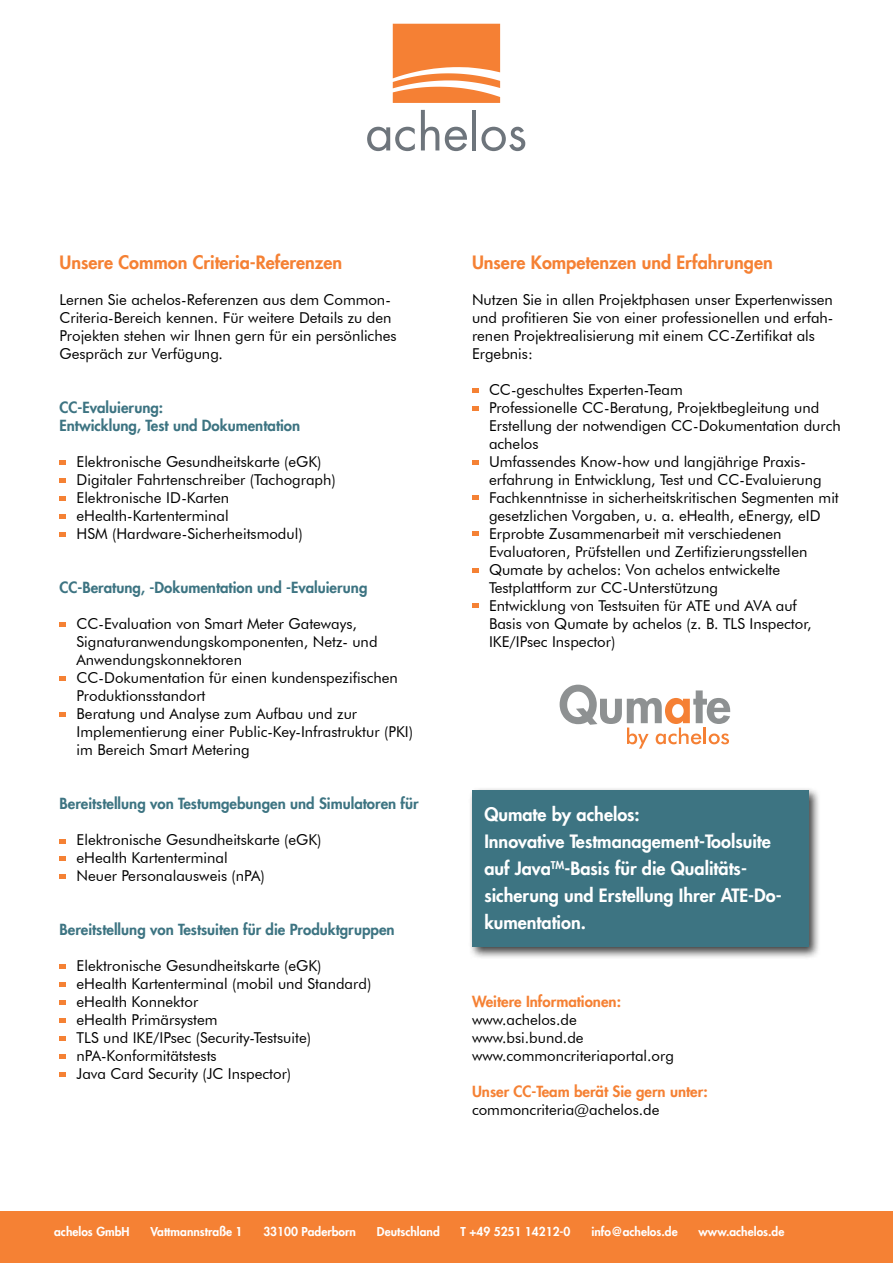
<style>
.page{position:relative;width:893px;height:1263px;background:#fff}
.page>*{position:absolute;margin:0;border:0;box-sizing:border-box;transform-origin:0 0}
.t1{font:800 18px/27px "Futura LT";color:#fff}
.t2{font:800 18px "Futura LT";color:#f58134}
.t3{font:15px/18px "Futura BT";color:#000}
.t4{font:800 15px/18px "Futura LT";color:#3d7482}
.t5{font:800 15px "Futura LT";color:#f58134}
.t6{font:800 12px "Futura LT";color:#fff}
</style>
<div class="page">
<svg style="left:367px;top:127px;width:48px;height:24px"></svg>
<svg style="left:421px;top:110px;width:18px;height:40px"></svg>
<svg style="left:445px;top:127px;width:22px;height:24px"></svg>
<hr style="left:472px;top:110px;width:4px;height:40px;background:#6e757c">
<svg style="left:481px;top:127px;width:44px;height:24px"></svg>
<svg style="left:393px;top:24px;width:107px;height:79px;background:#f69353"></svg>
<svg style="left:60px;top:478px;width:6px;height:5px"></svg>
<div style="left:0;top:1212px;width:893px;height:51px;background:#f58134"></div>
<svg style="left:60px;top:496px;width:6px;height:5px"></svg>
<svg style="left:60px;top:514px;width:6px;height:4px"></svg>
<svg style="left:60px;top:532px;width:6px;height:5px"></svg>
<svg style="left:60px;top:622px;width:6px;height:5px"></svg>
<svg style="left:60px;top:676px;width:6px;height:5px"></svg>
<svg style="left:60px;top:874px;width:6px;height:5px"></svg>
<svg style="left:60px;top:839px;width:6px;height:4px"></svg>
<svg style="left:60px;top:856px;width:6px;height:5px"></svg>
<svg style="left:472px;top:388px;width:7px;height:4px"></svg>
<svg style="left:472px;top:460px;width:7px;height:4px"></svg>
<svg style="left:472px;top:495px;width:7px;height:5px"></svg>
<svg style="left:472px;top:531px;width:7px;height:5px"></svg>
<svg style="left:472px;top:568px;width:7px;height:4px"></svg>
<svg style="left:560px;top:685px;width:170px;height:64px"></svg>
<div style="left:468px;top:787px;width:353px;height:173px;background:#000;opacity:.75"></div>
<div style="left:472px;top:790px;width:336px;height:157px;background:#3d7482"></div>
<svg style="left:60px;top:460px;width:6px;height:4px"></svg>
<svg style="left:60px;top:712px;width:6px;height:5px"></svg>
<svg style="left:472px;top:406px;width:7px;height:4px"></svg>
<svg style="left:472px;top:603px;width:7px;height:5px"></svg>
<svg style="left:60px;top:1000px;width:6px;height:5px"></svg>
<svg style="left:60px;top:964px;width:6px;height:5px"></svg>
<svg style="left:60px;top:982px;width:6px;height:5px"></svg>
<svg style="left:60px;top:1054px;width:6px;height:5px"></svg>
<svg style="left:60px;top:1036px;width:6px;height:5px"></svg>
<svg style="left:60px;top:1018px;width:6px;height:5px"></svg>
<svg style="left:60px;top:1072px;width:6px;height:5px"></svg>
<p class="t2" style="left:60px;top:250px;width:284px">Unsere Common Criteria-Referenzen</p>
<p class="t3" style="left:60px;top:290px;width:338px">Lernen Sie achelos-Referenzen aus dem Common-Criteria-Bereich kennen. Für weitere Details zu den Projekten stehen wir Ihnen gern für ein persönliches Gespräch zur Verfügung.</p>
<p class="t4" style="left:60px;top:398px;width:242px">CC-Evaluierung:<br>Entwicklung, Test und Dokumentation</p>
<p class="t3" style="left:77px;top:452px;width:261px">Elektronische Gesundheitskarte (eGK)<br>Digitaler Fahrtenschreiber (Tachograph)<br>Elektronische ID-Karten eHealth-Kartenterminal<br>HSM (Hardware-Sicherheitsmodul)</p>
<p class="t4" style="left:60px;top:578px;width:309px">CC-Beratung, -Dokumentation und -Evaluierung</p>
<p class="t3" style="left:77px;top:614px;width:338px">CC-Evaluation von Smart Meter Gateways, Signaturanwendungskomponenten, Netz- und Anwendungskonnektoren<br>CC-Dokumentation für einen kundenspezifischen Produktionsstandort<br>Beratung und Analyse zum Aufbau und zur Implementierung einer Public-Key-Infrastruktur (PKI) im Bereich Smart Metering</p>
<p class="t4" style="left:60px;top:794px;width:361px">Bereitstellung von Testumgebungen und Simulatoren für</p>
<p class="t3" style="left:77px;top:830px;width:247px">Elektronische Gesundheitskarte (eGK) eHealth Kartenterminal<br>Neuer Personalausweis (nPA)</p>
<p class="t4" style="left:60px;top:920px;width:337px">Bereitstellung von Testsuiten für die Produktgruppen</p>
<p class="t3" style="left:77px;top:956px;width:296px">Elektronische Gesundheitskarte (eGK) eHealth Kartenterminal (mobil und Standard) eHealth Konnektor<br>eHealth Primärsystem<br>TLS und IKE/IPsec (Security-Testsuite) nPA-Konformitätstests<br>Java Card Security (JC Inspector)</p>
<p class="t2" style="left:472px;top:250px;width:302px">Unsere Kompetenzen und Erfahrungen</p>
<p class="t3" style="left:472px;top:290px;width:363px">Nutzen Sie in allen Projektphasen unser Expertenwissen und profitieren Sie von einer professionellen und erfah&shy;renen Projektrealisierung mit einem CC-Zertifikat als Ergebnis:</p>
<p class="t3" style="left:489px;top:380px;width:353px">CC-geschultes Experten-Team<br>Professionelle CC-Beratung, Projektbegleitung und Erstellung der notwendigen CC-Dokumentation durch achelos<br>Umfassendes Know-how und langjährige Praxis&shy;erfahrung in Entwicklung, Test und CC-Evaluierung Fachkenntnisse in sicherheitskritischen Segmenten mit gesetzlichen Vorgaben, u. a. eHealth, eEnergy, eID Erprobte Zusammenarbeit mit verschiedenen Evaluatoren, Prüfstellen und Zertifizierungsstellen Qumate by achelos: Von achelos entwickelte Testplattform zur CC-Unterstützung<br>Entwicklung von Testsuiten für ATE und AVA auf<br>Basis von Qumate by achelos (z. B. TLS Inspector, IKE/IPsec Inspector)</p>
<p class="t1" style="left:484px;top:801px;width:299px">Qumate by achelos:<br>Innovative Testmanagement-Toolsuite auf Java<sup>TM</sup>-Basis für die Qualitäts&shy;sicherung und Erstellung Ihrer ATE-Do&shy;kumentation.</p>
<p class="t5" style="left:472px;top:991px;width:151px">Weitere Informationen:</p>
<p class="t3" style="left:472px;top:1010px;width:203px">www.achelos.de www.bsi.bund.de www.commoncriteriaportal.org</p>
<p class="t5" style="left:472px;top:1081px;width:237px">Unser CC-Team berät Sie gern unter:</p>
<p class="t3" style="left:472px;top:1100px;width:189px">commoncriteria@achelos.de</p>
<p class="t6" style="left:54px;top:1224px;width:77px">achelos GmbH</p>
<p class="t6" style="left:151px;top:1224px;width:93px">Vattmannstraße 1</p>
<p class="t6" style="left:263px;top:1224px;width:94px">33100 Paderborn</p>
<p class="t6" style="left:377px;top:1224px;width:64px">Deutschland</p>
<p class="t6" style="left:461px;top:1224px;width:111px">T +49 5251 14212-0</p>
<p class="t6" style="left:591px;top:1224px;width:88px">info@achelos.de</p>
<p class="t6" style="left:698px;top:1224px;width:87px">www.achelos.de</p>
</div>
